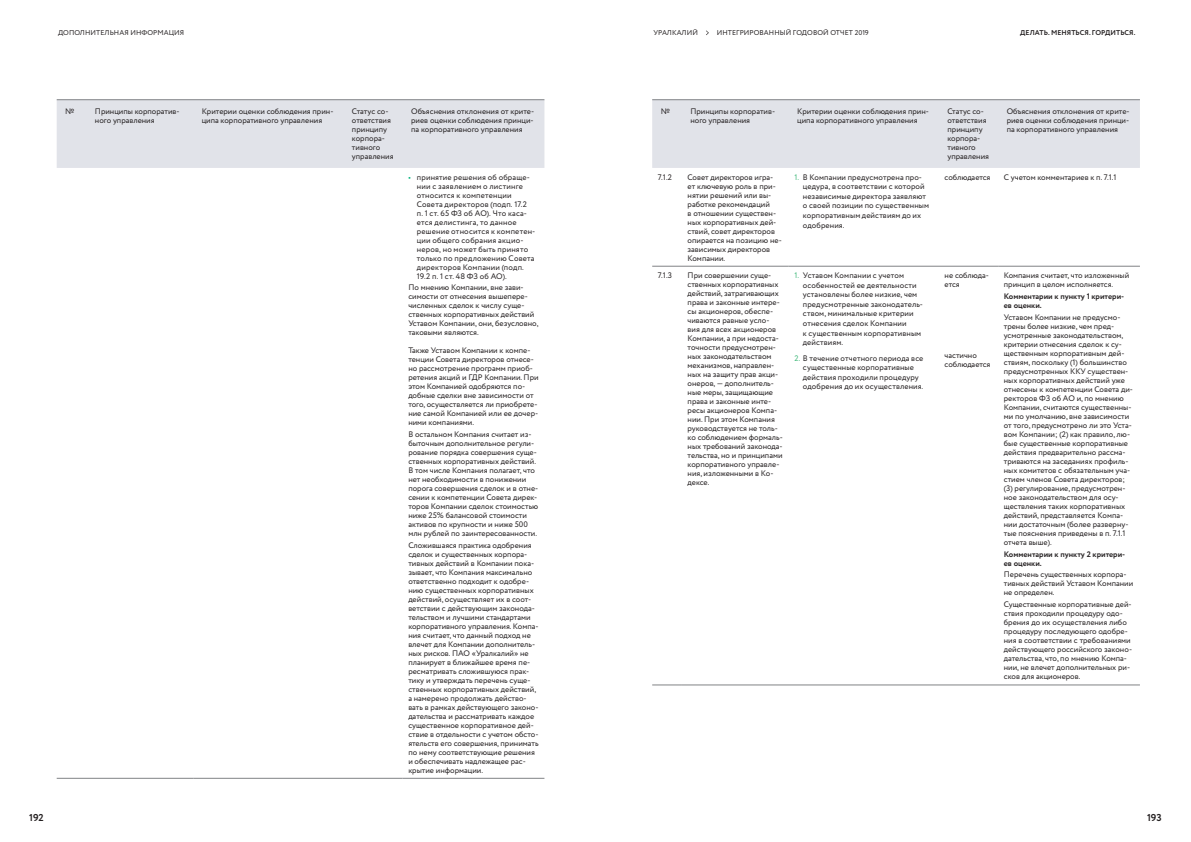
<style>
.page{position:relative;width:1191px;height:842px;background:#fff}
.page>*{position:absolute;margin:0;border:0;box-sizing:border-box;transform-origin:0 0}
.t1{font:700 10px "Circe";color:#231f20}
.t2{font:8px/9px "Circe";color:#231f20}
.t3{font:8px/9px "Circe";letter-spacing:.02em;color:#231f20}
.t4{font:700 8px/9px "Circe";color:#231f20}
.t5{font:7px "Circe";letter-spacing:.01em;color:#231f20}
.t6{font:700 7px "Circe";letter-spacing:.01em;color:#231f20}
.s1{font-weight:700;color:#00b37c}
.s2{color:#3fb879}
</style>
<div class="page">
<div style="left:57px;top:100px;width:487px;height:68px;background:#e1e3e9"></div>
<hr style="left:85px;top:100px;width:2px;height:68px;background:#fff">
<hr style="left:192px;top:100px;width:2px;height:68px;background:#fff">
<hr style="left:342px;top:100px;width:2px;height:68px;background:#fff">
<hr style="left:402px;top:100px;width:2px;height:68px;background:#fff">
<hr style="left:193px;top:778px;width:210px;height:1px;background:#808285">
<hr style="left:57px;top:778px;width:136px;height:1px;background:#808285">
<hr style="left:403px;top:778px;width:141px;height:1px;background:#808285">
<hr style="left:57px;top:99px;width:487px;height:1px;background:#808285">
<div style="left:652px;top:100px;width:488px;height:68px;background:#e1e3e9"></div>
<hr style="left:681px;top:100px;width:2px;height:68px;background:#fff">
<hr style="left:787px;top:100px;width:2px;height:68px;background:#fff">
<hr style="left:938px;top:100px;width:2px;height:68px;background:#fff">
<hr style="left:997px;top:100px;width:2px;height:68px;background:#fff">
<hr style="left:788px;top:266px;width:210px;height:1px;background:#808285">
<hr style="left:652px;top:266px;width:136px;height:1px;background:#808285">
<hr style="left:998px;top:266px;width:142px;height:1px;background:#808285">
<hr style="left:652px;top:685px;width:30px;height:1px;background:#808285">
<hr style="left:652px;top:99px;width:488px;height:1px;background:#808285">
<hr style="left:682px;top:685px;width:458px;height:1px;background:#808285">
<p class="t5" style="left:58px;top:30px;width:128px">ДОПОЛНИТЕЛЬНАЯ ИНФОРМАЦИЯ</p>
<p class="t5" style="left:653px;top:30px;width:46px">УРАЛКАЛИЙ</p>
<p class="t5" style="left:717px;top:30px;width:154px">ИНТЕГРИРОВАННЫЙ ГОДОВОЙ ОТЧЕТ 2019</p>
<p class="t6" style="left:1020px;top:30px;width:117px">ДЕЛАТЬ. МЕНЯТЬСЯ. ГОРДИТЬСЯ.</p>
<p class="t2" style="left:65px;top:108px;width:11px">№</p>
<p class="t2" style="left:95px;top:108px;width:86px">Принципы корпоратив&shy;ного управления</p>
<p class="t2" style="left:202px;top:108px;width:133px">Критерии оценки соблюдения прин&shy;ципа корпоративного управления</p>
<p class="t2" style="left:352px;top:108px;width:43px">Статус со&shy;ответствия принципу корпора&shy;тивного управления</p>
<p class="t2" style="left:411px;top:108px;width:124px;text-align:justify">Объяснения отклонения от крите&shy;риев оценки соблюдения принци&shy;па корпоративного управления</p>
<p class="t3" style="left:417px;top:173px;width:120px;text-indent:-9px"><span class="s1">•</span> принятие решения об обраще&shy;нии с заявлением о листинге относится к компетенции<br>Совета директоров (подп. 17.2<br>п. 1 ст. 65 ФЗ об АО). Что каса&shy;ется делистинга, то данное решение относится к компетен&shy;ции общего собрания акцио&shy;неров, но может быть принято только по предложению Совета директоров Компании (подп.<br>19.2 п. 1 ст. 48 ФЗ об АО).</p>
<p class="t2" style="left:408px;top:284px;width:132px">По мнению Компании, вне зави&shy;симости от отнесения вышепере&shy;численных сделок к числу суще&shy;ственных корпоративных действий<br>Уставом Компании, они, безусловно, таковыми являются.</p>
<p class="t2" style="left:408px;top:346px;width:132px">Также Уставом Компании к компе&shy;тенции Совета директоров отнесе&shy;но рассмотрение программ приоб&shy;ретения акций и ГДР Компании. При этом Компанией одобряются по&shy;добные сделки вне зависимости от того, осуществляется ли приобрете&shy;ние самой Компанией или ее дочер&shy;ними компаниями.</p>
<p class="t2" style="left:408px;top:430px;width:132px">В остальном Компания считает из&shy;быточным дополнительное регули&shy;рование порядка совершения суще&shy;ственных корпоративных действий.<br>В том числе Компания полагает, что нет необходимости в понижении порога совершения сделок и в отне&shy;сении к компетенции Совета дирек&shy;торов Компании сделок стоимостью ниже 25% балансовой стоимости активов по крупности и ниже 500 млн рублей по заинтересованности.</p>
<p class="t2" style="left:408px;top:541px;width:132px">Сложившаяся практика одобрения сделок и существенных корпора&shy;тивных действий в Компании пока&shy;зывает, что Компания максимально ответственно подходит к одобре&shy;нию существенных корпоративных действий, осуществляет их в соот&shy;ветствии с действующим законода&shy;тельством и лучшими стандартами корпоративного управления. Компа&shy;ния считает, что данный подход не влечет для Компании дополнитель&shy;ных рисков. ПАО «Уралкалий» не планирует в ближайшее время пе&shy;ресматривать сложившуюся прак&shy;тику и утверждать перечень суще&shy;ственных корпоративных действий, а намерено продолжать действо&shy;вать в рамках действующего законо&shy;дательства и рассматривать каждое существенное корпоративное дей&shy;ствие в отдельности с учетом обсто&shy;ятельств его совершения, принимать по нему соответствующие решения и обеспечивать надлежащее рас&shy;крытие информации.</p>
<p class="t2" style="left:660px;top:108px;width:11px">№</p>
<p class="t2" style="left:690px;top:108px;width:86px">Принципы корпоратив&shy;ного управления</p>
<p class="t2" style="left:797px;top:108px;width:133px">Критерии оценки соблюдения прин&shy;ципа корпоративного управления</p>
<p class="t2" style="left:947px;top:108px;width:43px">Статус со&shy;ответствия принципу корпора&shy;тивного управления</p>
<p class="t2" style="left:1006px;top:108px;width:124px;text-align:justify">Объяснения отклонения от крите&shy;риев оценки соблюдения принци&shy;па корпоративного управления</p>
<p class="t2" style="left:658px;top:173px;width:16px">7.1.2</p>
<p class="t2" style="left:687px;top:173px;width:96px">Совет директоров игра&shy;ет ключевую роль в при&shy;нятии решений или вы&shy;работке рекомендаций<br>в отношении существен&shy;ных корпоративных дей&shy;ствий, совет директоров опирается на позицию не&shy;зависимых директоров<br>Компании.</p>
<p class="t2" style="left:803px;top:173px;width:128px;line-height:9.6px;text-indent:-9px"><span class="s2">1.</span> В Компании предусмотрена про&shy;цедура, в соответствии с которой независимые директора заявляют о своей позиции по существенным корпоративным действиям до их одобрения.</p>
<p class="t2" style="left:944px;top:173px;width:47px">соблюдается</p>
<p class="t2" style="left:1003px;top:173px;width:114px">С учетом комментариев к п. 7.1.1</p>
<p class="t2" style="left:658px;top:272px;width:16px">7.1.3</p>
<p class="t2" style="left:687px;top:272px;width:97px">При совершении суще&shy;ственных корпоративных действий, затрагивающих права и законные интере&shy;сы акционеров, обеспе&shy;чиваются равные усло&shy;вия для всех акционеров<br>Компании, а при недоста&shy;точности предусмотрен&shy;ных законодательством механизмов, направлен&shy;ных на защиту прав акци&shy;онеров, — дополнитель&shy;ные меры, защищающие права и законные инте&shy;ресы акционеров Компа&shy;нии. При этом Компания руководствуется не толь&shy;ко соблюдением формаль&shy;ных требований законода&shy;тельства, но и принципами корпоративного управле&shy;ния, изложенными в Ко&shy;дексе.</p>
<p class="t2" style="left:803px;top:271px;width:122px;line-height:9.6px;text-indent:-9px"><span class="s2">1.</span> Уставом Компании с учетом особенностей ее деятельности установлены более низкие, чем предусмотренные законодатель&shy;ством, минимальные критерии отнесения сделок Компании<br>к существенным корпоративным действиям.</p>
<p class="t2" style="left:944px;top:272px;width:46px">не соблюда&shy;ется</p>
<p class="t2" style="left:1003px;top:272px;width:127px">Компания считает, что изложенный принцип в целом исполняется.</p>
<p class="t4" style="left:1003px;top:293px;width:122px">Комментарии к пункту 1 критери&shy;ев оценки.</p>
<p class="t2" style="left:1003px;top:313px;width:131px">Уставом Компании не предусмо&shy;трены более низкие, чем пред&shy;усмотренные законодательством, критерии отнесения сделок к су&shy;щественным корпоративным дей&shy;ствиям, поскольку (1) большинство предусмотренных ККУ существен&shy;ных корпоративных действий уже отнесены к компетенции Совета ди&shy;ректоров ФЗ об АО и, по мнению<br>Компании, считаются существенны&shy;ми по умолчанию, вне зависимости от того, предусмотрено ли это Уста&shy;вом Компании; (2) как правило, лю&shy;бые существенные корпоративные действия предварительно рассма&shy;триваются на заседаниях профиль&shy;ных комитетов с обязательным уча&shy;стием членов Совета директоров; (3) регулирование, предусмотрен&shy;ное законодательством для осу&shy;ществления таких корпоративных действий, представляется Компа&shy;нии достаточным (более разверну&shy;тые пояснения приведены в п. 7.1.1 отчета выше).</p>
<p class="t4" style="left:1003px;top:551px;width:123px">Комментарии к пункту 2 критери&shy;ев оценки.</p>
<p class="t2" style="left:1003px;top:571px;width:131px">Перечень существенных корпора&shy;тивных действий Уставом Компании не определен.</p>
<p class="t2" style="left:1003px;top:601px;width:130px">Существенные корпоративные дей&shy;ствия проходили процедуру одо&shy;брения до их осуществления либо процедуру последующего одобре&shy;ния в соответствии с требованиями действующего российского законо&shy;дательства, что, по мнению Компа&shy;нии, не влечет дополнительных ри&shy;сков для акционеров.</p>
<p class="t2" style="left:944px;top:352px;width:47px">частично соблюдается</p>
<p class="t2" style="left:803px;top:354px;width:122px;line-height:9.6px;text-indent:-9px"><span class="s2">2.</span> В течение отчетного периода все существенные корпоративные действия проходили процедуру одобрения до их осуществления.</p>
<p class="t1" style="left:29px;top:814px;width:16px">192</p>
<p class="t1" style="left:1147px;top:814px;width:16px">193</p>
</div>
